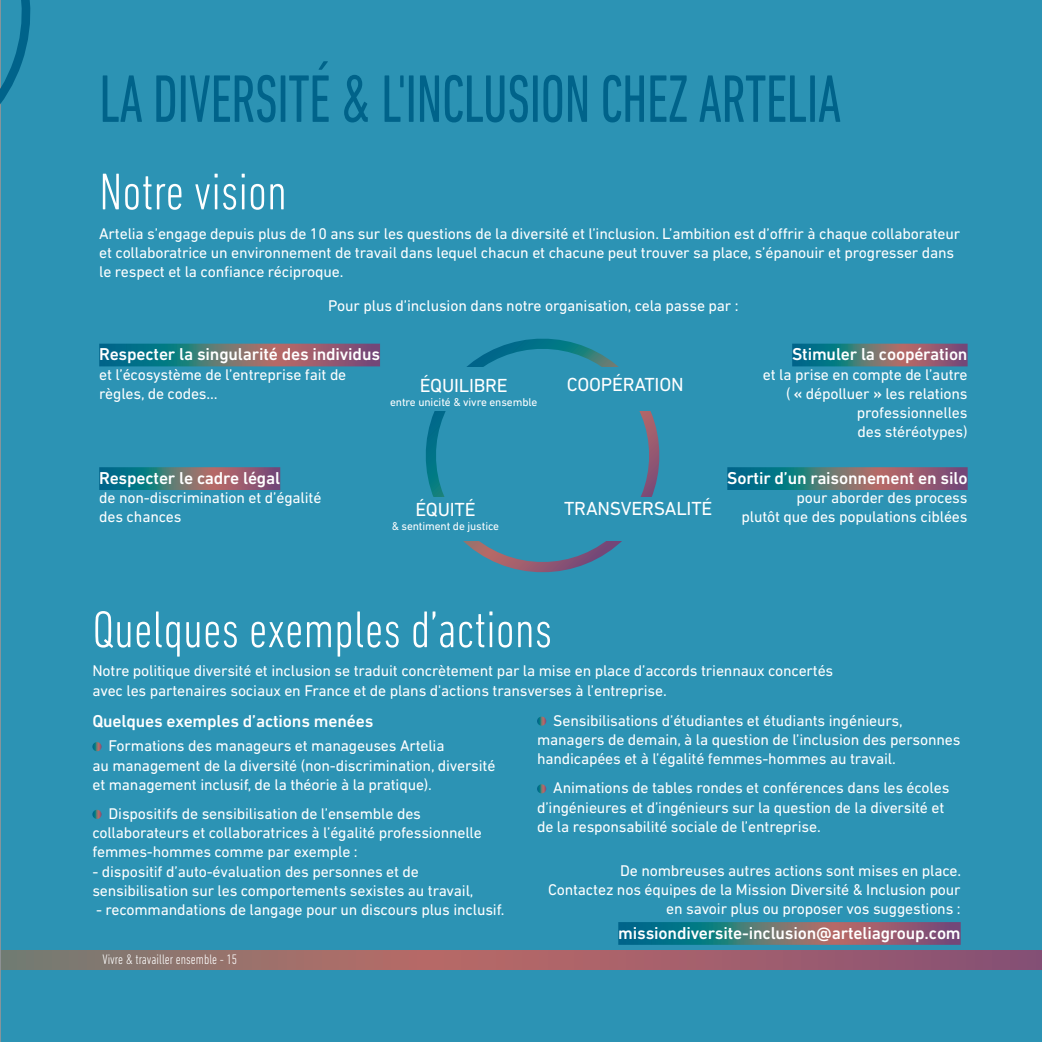
<style>
.page{position:relative;width:1042px;height:1042px;background:#fff}
.page>*{position:absolute;margin:0;border:0;box-sizing:border-box;transform-origin:0 0}
.t1{font:condensed 68.25px "DIN Next LT Pro";letter-spacing:-.01em;color:#00638a;scale:.85 1}
.t2{font:300 condensed 52.5px "DIN Next LT Pro";color:#fff}
.t3{font:19.25px "DIN Next LT Pro";letter-spacing:-.01em;color:#fff}
.t4{font:500 17.5px "DIN Next LT Pro";letter-spacing:-.01em;color:#fff}
.t5{font:15.75px/19.2px "DIN Next LT Pro";letter-spacing:-.01em;color:#fff}
.t6{font:300 condensed 14px "DIN Next LT Pro";color:#fff}
.t7{font:11.55px "DIN Next LT Pro";letter-spacing:-.01em;color:#fff}
.s1{font-weight:500}
</style>
<div class="page">
<div style="left:1px;top:0;width:1041px;height:1042px;background:#2c93b4"></div>
<svg style="left:1px;top:950px;width:1041px;height:19px"></svg>
<hr style="left:0;top:0;width:1px;height:1042px;background:#939598">
<svg style="left:426px;top:338px;width:234px;height:235px"></svg>
<div style="left:408px;top:367px;width:269px;height:44px;background:#2c93b4"></div>
<div style="left:396px;top:498px;width:268px;height:43px;background:#2c93b4"></div>
<svg style="left:99px;top:344px;width:281px;height:22px"></svg>
<svg style="left:99px;top:467px;width:181px;height:23px"></svg>
<svg style="left:792px;top:344px;width:175px;height:22px"></svg>
<svg style="left:727px;top:467px;width:240px;height:23px"></svg>
<svg style="left:92px;top:742px;width:10px;height:9px"></svg>
<svg style="left:92px;top:810px;width:10px;height:9px"></svg>
<svg style="left:618px;top:922px;width:343px;height:23px"></svg>
<svg style="left:537px;top:716px;width:9px;height:10px"></svg>
<svg style="left:537px;top:784px;width:9px;height:9px"></svg>
<svg style="left:0;top:0;width:31px;height:196px"></svg>
<h1 class="t1" style="left:99px;top:60px;width:874px">LA DIVERSITÉ &amp; L'INCLUSION CHEZ ARTELIA</h1>
<h2 class="t2" style="left:99px;top:162px;width:189px">Notre vision</h2>
<p class="t5" style="left:99px;top:223px;width:862px">Artelia s’engage depuis plus de 10 ans sur les questions de la diversité et l’inclusion. L’ambition est d’offrir à chaque collaborateur et collaboratrice un environnement de travail dans lequel chacun et chacune peut trouver sa place, s’épanouir et progresser dans le respect et la confiance réciproque.</p>
<p class="t5" style="left:328px;top:296px;width:412px">Pour plus d’inclusion dans notre organisation, cela passe par :</p>
<p class="t4" style="left:99px;top:344px;width:282px">Respecter la singularité des individus</p>
<p class="t5" style="left:99px;top:364px;width:249px">et l’écosystème de l’entreprise fait de règles, de codes…</p>
<p class="t3" style="left:420px;top:374px;width:90px">ÉQUILIBRE</p>
<p class="t7" style="left:390px;top:395px;width:149px">entre unicité &amp; vivre ensemble</p>
<p class="t4" style="left:99px;top:468px;width:182px">Respecter le cadre légal</p>
<p class="t5" style="left:99px;top:488px;width:224px">de non-discrimination et d’égalité des chances</p>
<p class="t3" style="left:415px;top:498px;width:62px">ÉQUITÉ</p>
<p class="t7" style="left:392px;top:519px;width:109px">&amp; sentiment de justice</p>
<p class="t3" style="left:567px;top:374px;width:119px">COOPÉRATION</p>
<p class="t3" style="left:564px;top:498px;width:150px">TRANSVERSALITÉ</p>
<p class="t4" style="left:792px;top:344px;width:177px">Stimuler la coopération</p>
<p class="t5" style="left:763px;top:364px;width:206px;text-align:right">et la prise en compte de l’autre ( <span class="s1">«</span> dépolluer <span class="s1">»</span> les relations professionnelles<br>des stéréotypes)</p>
<p class="t4" style="left:727px;top:468px;width:242px">Sortir d’un raisonnement en silo</p>
<p class="t5" style="left:741px;top:488px;width:228px;text-align:right">pour aborder des process<br>plutôt que des populations ciblées</p>
<h2 class="t2" style="left:92px;top:600px;width:461px">Quelques exemples d’actions</h2>
<p class="t5" style="left:92px;top:661px;width:742px">Notre politique diversité et inclusion se traduit concrètement par la mise en place d’accords triennaux concertés avec les partenaires sociaux en France et de plans d'actions transverses à l’entreprise.</p>
<p class="t4" style="left:92px;top:711px;width:282px">Quelques exemples d’actions menées</p>
<p class="t5" style="left:92px;top:736px;width:404px;text-indent:16px">Formations des manageurs et manageuses Artelia<br>au management de la diversité (non-discrimination, diversité et management inclusif, de la théorie à la pratique).</p>
<p class="t5" style="left:92px;top:804px;width:391px;text-indent:16px">Dispositifs de sensibilisation de l’ensemble des collaborateurs et collaboratrices à l’égalité professionnelle femmes-hommes comme par exemple :</p>
<p class="t5" style="left:92px;top:861px;width:383px">- dispositif d’auto-évaluation des personnes et de sensibilisation sur les comportements sexistes au travail,</p>
<p class="t5" style="left:96px;top:900px;width:410px">- recommandations de langage pour un discours plus inclusif.</p>
<p class="t6" style="left:102px;top:951px;width:136px">Vivre &amp; travailler ensemble - 15</p>
<p class="t5" style="left:537px;top:710px;width:425px;text-indent:16px">Sensibilisations d’étudiantes et étudiants ingénieurs, managers de demain, à la question de l’inclusion des personnes handicapées et à l’égalité femmes-hommes au travail.</p>
<p class="t5" style="left:537px;top:778px;width:414px;text-indent:16px">Animations de tables rondes et conférences dans les écoles d’ingénieures et d’ingénieurs sur la question de la diversité et de la responsabilité sociale de l’entreprise.</p>
<p class="t5" style="left:548px;top:861px;width:414px;text-align:right">De nombreuses autres actions sont mises en place.<br>Contactez nos équipes de la Mission Diversité &amp; Inclusion pour en savoir plus ou proposer vos suggestions :</p>
<p class="t4" style="left:618px;top:922px;width:344px">missiondiversite-inclusion@arteliagroup.com</p>
</div>
